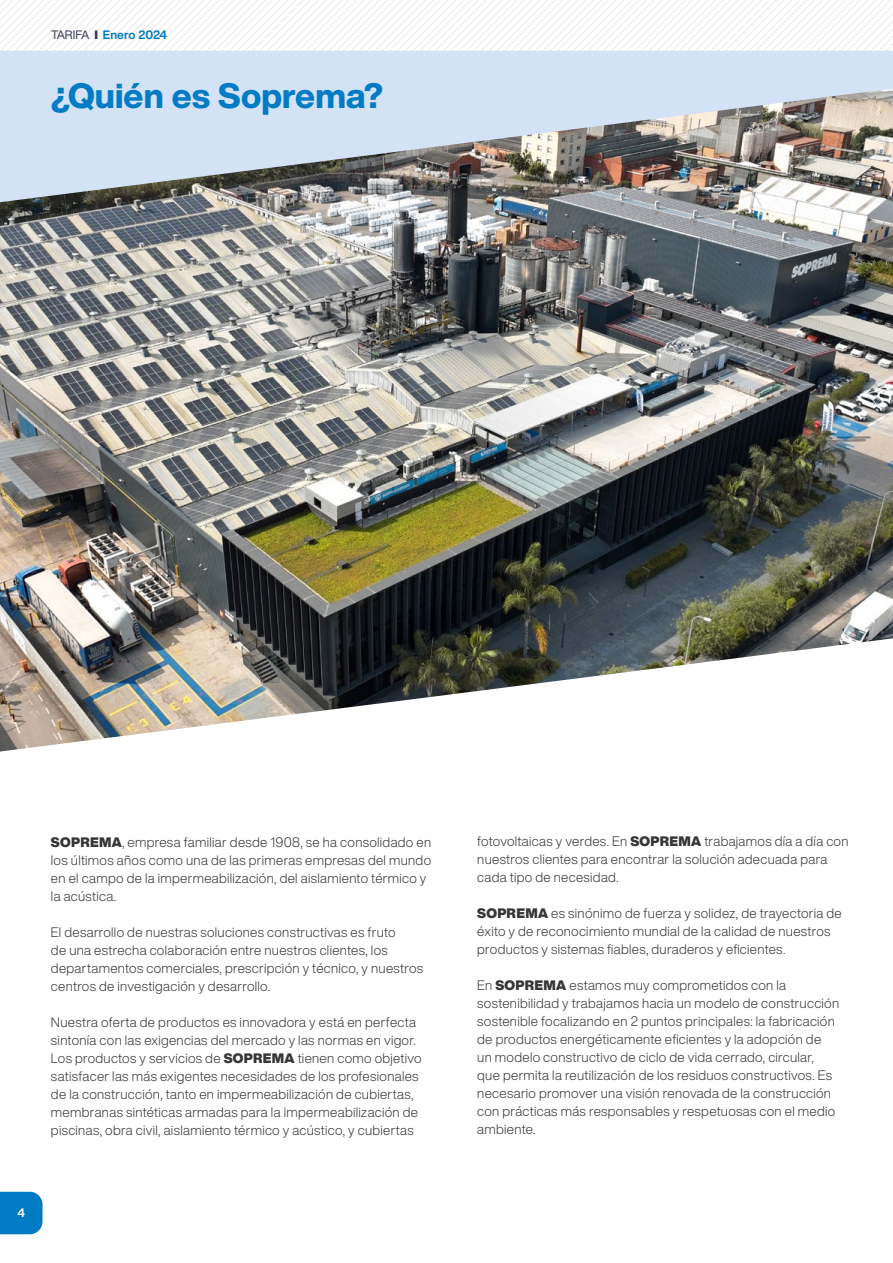
<style>
.page{position:relative;width:893px;height:1263px;background:#fff}
.page>*{position:absolute;margin:0;border:0;box-sizing:border-box;transform-origin:0 0}
.t1{font:800 34.5px "Helvetica Now Display";color:#007bc4}
.t2{font:300 13.5px/18px "Helvetica Now Display";letter-spacing:.02em;color:#373636}
.t3{font:700 12px "Helvetica Now Display";letter-spacing:-.005em;color:#007bc4}
.t4{font:700 12px "Helvetica Now Display";color:#fff}
.s1{font-weight:400;color:#333651}
.s2{font-weight:900;color:#333651}
.s3{font-weight:900}
</style>
<div class="page">
<svg style="left:0;top:0;width:893px;height:51px"></svg>
<div style="left:0;top:1192px;width:43px;height:42px;background:#007bc4"></div>
<img style="left:0;top:202px;width:893px;height:549px">
<img style="left:0;top:51px;width:893px;height:151px">
<p class="t3" style="left:51px;top:27px;width:118px"><span class="s1">TARIFA</span> <span class="s2">I</span> Enero 2024</p>
<h1 class="t1" style="left:51px;top:72px;width:334px">¿Quién es Soprema?</h1>
<p class="t2" style="left:51px;top:832px;width:382px"><span class="s3">SOPREMA</span>, empresa familiar desde 1908, se ha consolidado en los últimos años como una de las primeras empresas del mundo en el campo de la impermeabilización, del aislamiento térmico y la acústica.</p>
<p class="t2" style="left:51px;top:922px;width:374px">El desarrollo de nuestras soluciones constructivas es fruto<br>de una estrecha colaboración entre nuestros clientes, los departamentos comerciales, prescripción y técnico, y nuestros centros de investigación y desarrollo.</p>
<p class="t2" style="left:51px;top:1012px;width:372px">Nuestra oferta de productos es innovadora y está en perfecta sintonía con las exigencias del mercado y las normas en vigor.<br>Los productos y servicios de <span class="s3">SOPREMA</span> tienen como objetivo satisfacer las más exigentes necesidades de los profesionales de la construcción, tanto en impermeabilización de cubiertas, membranas sintéticas armadas para la impermeabilización de piscinas, obra civil, aislamiento térmico y acústico, y cubiertas</p>
<p class="t4" style="left:17px;top:1205px;width:9px">4</p>
<p class="t2" style="left:477px;top:832px;width:373px">fotovoltaicas y verdes. En <span class="s3">SOPREMA</span> trabajamos día a día con nuestros clientes para encontrar la solución adecuada para cada tipo de necesidad.</p>
<p class="t2" style="left:477px;top:904px;width:366px"><span class="s3">SOPREMA</span> es sinónimo de fuerza y solidez, de trayectoria de éxito y de reconocimiento mundial de la calidad de nuestros productos y sistemas fiables, duraderos y eficientes.</p>
<p class="t2" style="left:477px;top:976px;width:363px">En <span class="s3">SOPREMA</span> estamos muy comprometidos con la sostenibilidad y trabajamos hacia un modelo de construcción sostenible focalizando en 2 puntos principales: la fabricación de productos energéticamente eficientes y la adopción de un modelo constructivo de ciclo de vida cerrado, circular, que permita la reutilización de los residuos constructivos. Es necesario promover una visión renovada de la construcción con prácticas más responsables y respetuosas con el medio ambiente.</p>
</div>
